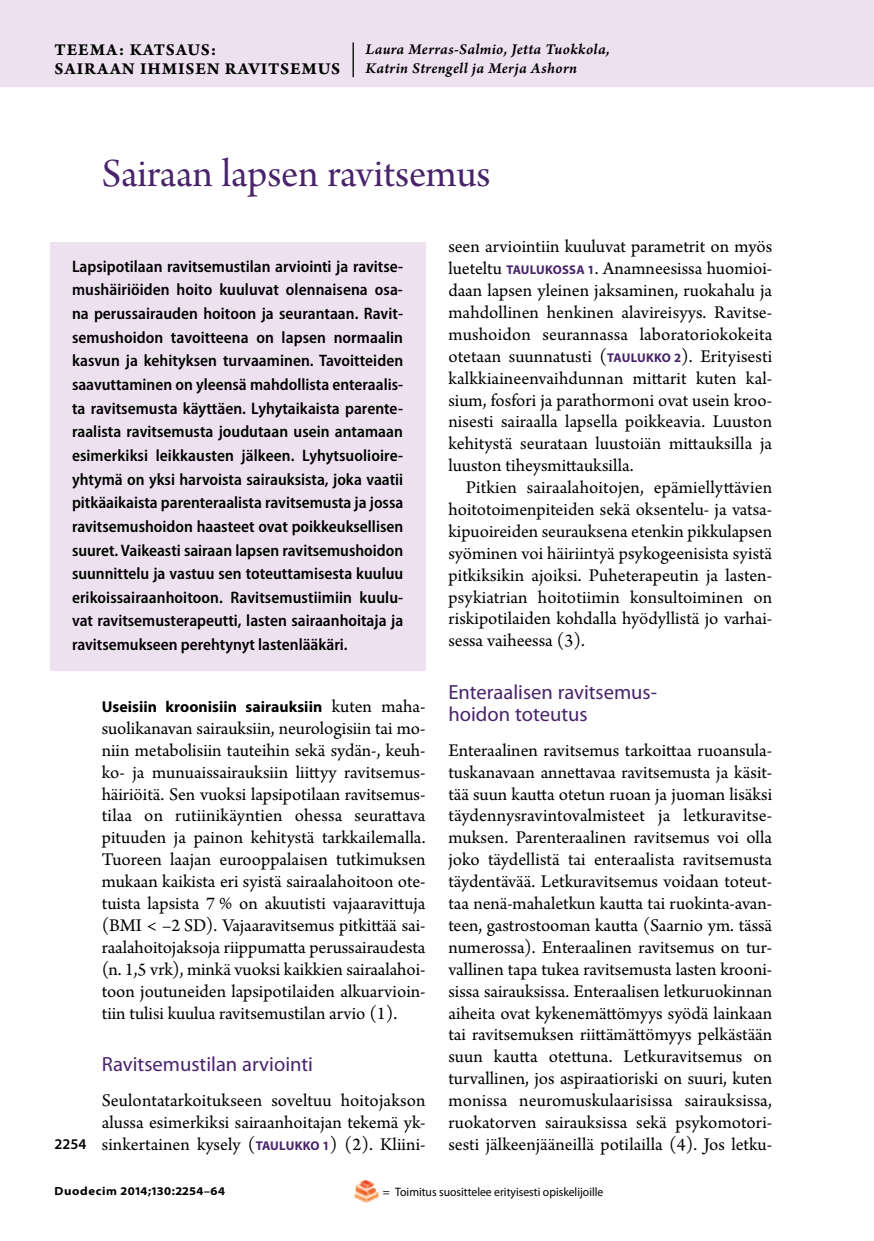
<style>
.page{position:relative;width:874px;height:1241px;background:#fff}
.page>*{position:absolute;margin:0;border:0;box-sizing:border-box;transform-origin:0 0}
.t1{font:42px "Arno Pro Subhead";letter-spacing:-.005em;color:#49236c}
.t2{font:20.65px/21.9px "Myriad Pro";color:#49236c}
.t3{font:18.9px/21.9px "Arno Pro";color:#000;text-align:justify}
.t4{font:17.5px/19.2px "Arno Pro Bold Sm Text";letter-spacing:.05em;color:#000}
.t5{font:600 semi-condensed 16.62px/23.6px "Myriad Pro";color:#000;text-align:justify}
.t6{font:15.75px/19.2px "Arno Pro Smbd Italic Sm Text";letter-spacing:.02em;color:#000}
.t7{font:700 15.75px "Myriad Pro";letter-spacing:.005em;color:#000}
.t8{font:600 14.88px "Myriad Pro";color:#000}
.t9{font:12.25px "Myriad Pro";color:#000;scale:.95 1}
.t10{font:700 semi-expanded 11.9px "Myriad Pro";letter-spacing:.05em;color:#000}
.s1{font-family:"Myriad Pro";font-weight:700;font-size:12.6px;color:#49236c}
.s2{font-family:"Arno Pro";font-weight:400;font-size:18.9px}
</style>
<div class="page">
<div style="left:50px;top:242px;width:375px;height:428px;background:#ede1ef"></div>
<div style="left:0;top:0;width:873px;height:87px;background:#ede1ef"></div>
<hr style="left:352px;top:42px;width:1px;height:35px;background:#000">
<img style="left:353px;top:1179px;width:27px;height:23px">
<p class="t4" style="left:55px;top:40px;width:287px">TEEMA: KATSAUS:<br>SAIRAAN IHMISEN RAVITSEMUS</p>
<p class="t6" style="left:365px;top:40px;width:246px">Laura Merras-Salmio, Jetta Tuokkola,<br>Katrin Strengell ja Merja Ashorn</p>
<h1 class="t1" style="left:102px;top:150px;width:390px">Sairaan lapsen ravitsemus</h1>
<p class="t3" style="left:448px;top:237px;width:325px">seen arviointiin kuuluvat parametrit on myös lueteltu <span class="s1">TAULUKOSSA 1</span>. Anamneesissa huomioi&shy;daan lapsen yleinen jaksaminen, ruokahalu ja mahdollinen henkinen alavireisyys. Ravitse&shy;mushoidon seurannassa laboratoriokokeita otetaan suunnatusti (<span class="s1">TAULUKKO 2</span>). Erityisesti kalkkiaineenvaihdunnan mittarit kuten kal&shy;sium, fosfori ja parathormoni ovat usein kroo&shy;nisesti sairaalla lapsella poikkeavia. Luuston kehitystä seurataan luustoiän mittauksilla ja luuston tiheysmittauksilla.</p>
<p class="t3" style="left:448px;top:477px;width:325px;text-indent:17px">Pitkien sairaalahoitojen, epämiellyttävien hoitotoimenpiteiden sekä oksentelu- ja vatsa&shy;kipuoireiden seurauksena etenkin pikkulapsen syöminen voi häiriintyä psykogeenisista syistä pitkiksikin ajoiksi. Puheterapeutin ja lasten&shy;psykiatrian hoitotiimin konsultoiminen on riskipotilaiden kohdalla hyödyllistä jo varhai&shy;sessa vaiheessa (3).</p>
<p class="t2" style="left:448px;top:680px;width:210px">Enteraalisen ravitsemus&shy;hoidon toteutus</p>
<p class="t3" style="left:448px;top:740px;width:325px">Enteraalinen ravitsemus tarkoittaa ruoansula&shy;tuskanavaan annettavaa ravitsemusta ja käsit&shy;tää suun kautta otetun ruoan ja juoman lisäksi täydennysravintovalmisteet ja letkuravitse&shy;muksen. Parenteraalinen ravitsemus voi olla joko täydellistä tai enteraalista ravitsemusta täydentävää. Letkuravitsemus voidaan toteut&shy;taa nenä-mahaletkun kautta tai ruokinta-avan&shy;teen, gastrostooman kautta (Saarnio ym. tässä numerossa). Enteraalinen ravitsemus on tur&shy;vallinen tapa tukea ravitsemusta lasten krooni&shy;sissa sairauksissa. Enteraalisen letkuruokinnan aiheita ovat kykenemättömyys syödä lainkaan tai ravitsemuksen riittämättömyys pelkästään suun kautta otettuna. Letkuravitsemus on turvallinen, jos aspiraatioriski on suuri, kuten monissa neuromuskulaarisissa sairauksissa, ruokatorven sairauksissa sekä psykomotori&shy;sesti jälkeenjääneillä potilailla (4). Jos letku-</p>
<p class="t5" style="left:72px;top:254px;width:332px">Lapsipotilaan ravitsemustilan arviointi ja ravitse&shy;mushäiriöiden hoito kuuluvat olennaisena osa&shy;na perussairauden hoitoon ja seurantaan. Ravit&shy;semushoidon tavoitteena on lapsen normaalin kasvun ja kehityksen turvaaminen. Tavoitteiden saavuttaminen on yleensä mahdollista enteraalis&shy;ta ravitsemusta käyttäen. Lyhytaikaista parente&shy;raalista ravitsemusta joudutaan usein antamaan esimerkiksi leikkausten jälkeen. Lyhytsuolioire&shy;yhtymä on yksi harvoista sairauksista, joka vaatii pitkäaikaista parenteraalista ravitsemusta ja jossa ravitsemushoidon haasteet ovat poikkeuksellisen suuret. Vaikeasti sairaan lapsen ravitsemushoidon suunnittelu ja vastuu sen toteuttamisesta kuuluu erikoissairaanhoitoon. Ravitsemustiimiin kuulu&shy;vat ravitsemusterapeutti, lasten sairaanhoitaja ja ravitsemukseen perehtynyt lastenlääkäri.</p>
<p class="t7" style="left:102px;top:696px;width:325px">Useisiin kroonisiin sairauksiin <span class="s2">kuten maha-</span></p>
<p class="t3" style="left:102px;top:718px;width:325px">suolikanavan sairauksiin, neurologisiin tai mo&shy;niin metabolisiin tauteihin sekä sydän-, keuh&shy;ko- ja munuaissairauksiin liittyy ravitsemus&shy;häiriöitä. Sen vuoksi lapsipotilaan ravitsemus&shy;tilaa on rutiinikäyntien ohessa seurattava pituuden ja painon kehitystä tarkkailemalla.<br>Tuoreen laajan eurooppalaisen tutkimuksen mukaan kaikista eri syistä sairaalahoitoon ote&shy;tuista lapsista 7 % on akuutisti vajaaravittuja (BMI &lt; –2 SD). Vajaaravitsemus pitkittää sai&shy;raalahoitojaksoja riippumatta perussairaudesta (n. 1,5 vrk), minkä vuoksi kaikkien sairaalahoi&shy;toon joutuneiden lapsipotilaiden alkuarvioin&shy;tiin tulisi kuulua ravitsemustilan arvio (1).</p>
<p class="t2" style="left:102px;top:1052px;width:213px">Ravitsemustilan arviointi</p>
<p class="t3" style="left:102px;top:1090px;width:325px">Seulontatarkoitukseen soveltuu hoitojakson alussa esimerkiksi sairaanhoitajan tekemä yk&shy;sinkertainen kysely (<span class="s1">TAULUKKO 1</span>) (2). Kliini-</p>
<p class="t8" style="left:55px;top:1134px;width:33px">2254</p>
<p class="t10" style="left:55px;top:1182px;width:172px">Duodecim 2014;130:2254–64</p>
<p class="t9" style="left:383px;top:1183px;width:233px">= Toimitus suosittelee erityisesti opiskelijoille</p>
</div>
